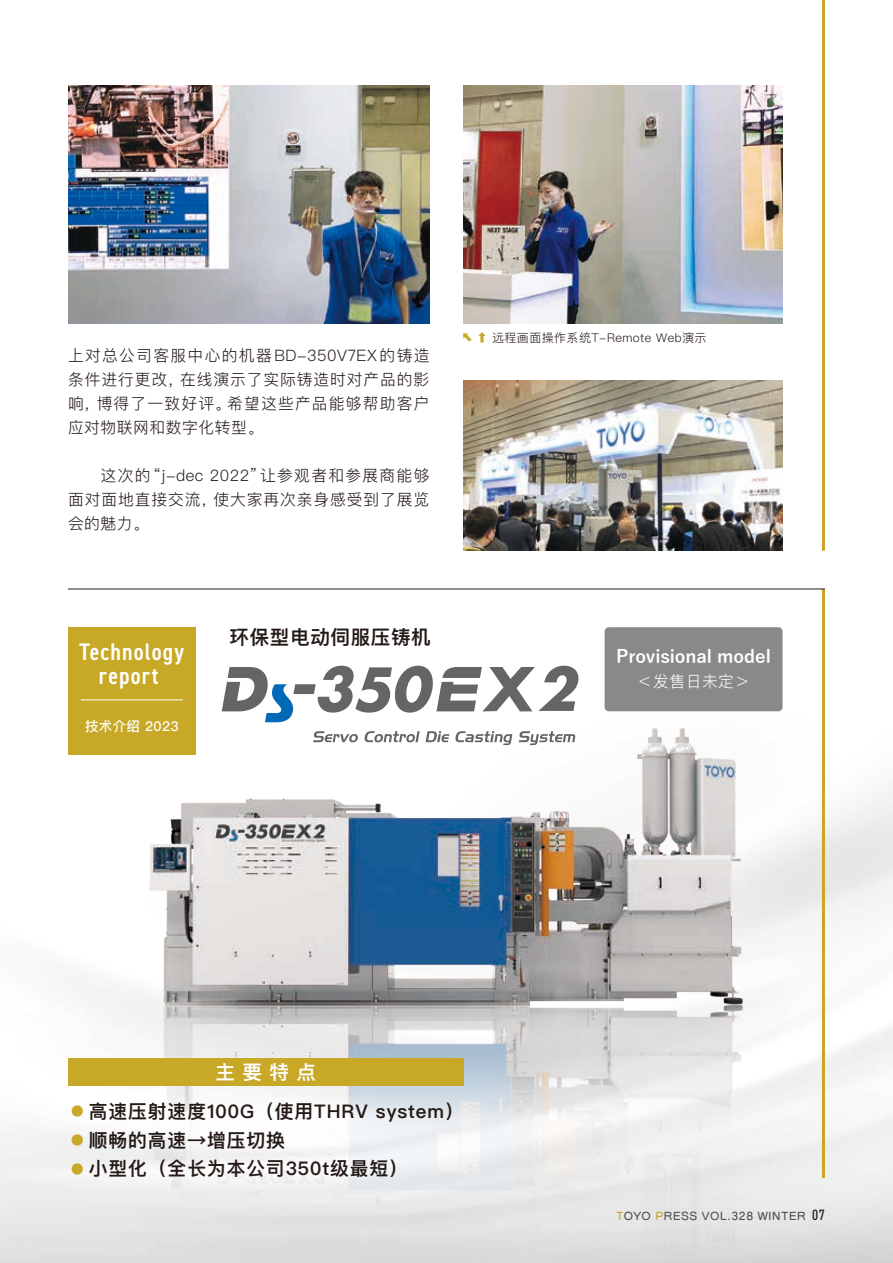
<style>
.page{position:relative;width:893px;height:1263px;background:#fff}
.page>*{position:absolute;margin:0;border:0;box-sizing:border-box;transform-origin:0 0}
.t1{font:600 condensed 24px/23.9px "DIN2014";letter-spacing:.045em;color:#fff;text-align:center}
.t2{font:600 19.5px "Ping Fang SC";letter-spacing:.035em;color:#231916}
.t3{font:600 19.5px "Ping Fang SC";color:#fff}
.t4{font:600 18.75px "Ping Fang SC";letter-spacing:.05em;color:#231916}
.t5{font:700 18px "Yu Gothic";letter-spacing:-.005em;color:#fff}
.t6{font:300 15.75px/24px "Ping Fang SC";letter-spacing:.06em;color:#231916;text-align:justify}
.t7{font:300 15.75px "Ping Fang SC";letter-spacing:.035em;color:#fff}
.t8{font:500 13.5px "Ping Fang SC";letter-spacing:.025em;color:#fff}
.t9{font:300 12px "Ping Fang SC";letter-spacing:.035em;color:#231916}
.t10{font:10.5px "Seurat Pro N DB";letter-spacing:.065em;color:#4d4a4a}
.s1{font-family:"Yu Gothic";font-weight:400;color:#c8a827}
.s2{font-family:"Yu Gothic";font-weight:700;font-size:13.2px;color:#c8a827}
.s3{color:#c8a827}
.s4{font-family:"DIN2014";font-stretch:condensed;font-size:15px;color:#231916}
</style>
<div class="page">
<img style="left:136px;top:722px;width:620px;height:263px">
<img style="left:136px;top:985px;width:620px;height:278px">
<img style="left:463px;top:381px;width:319px;height:170px">
<img style="left:463px;top:85px;width:319px;height:238px">
<img style="left:68px;top:85px;width:361px;height:238px">
<hr style="left:822px;top:589px;width:3px;height:589px;background:#d1a324">
<hr style="left:822px;top:0;width:3px;height:551px;background:#d1a324">
<hr style="left:68px;top:589px;width:757px;height:1px;background:#231916">
<div style="left:68px;top:627px;width:128px;height:128px;background:#c8a827"></div>
<div style="left:68px;top:1058px;width:395px;height:28px;background:#c8a827"></div>
<hr style="left:81px;top:699px;width:102px;height:1px;background:#fff">
<svg style="left:222px;top:666px;width:357px;height:56px"></svg>
<svg style="left:313px;top:731px;width:262px;height:14px"></svg>
<div style="left:605px;top:627px;width:178px;height:84px;background:#898989;border-radius:4px"></div>
<p class="t6" style="left:68px;top:343px;width:363px">上对总公司客服中心的机器BD-350V7EX的铸造条件进行更改，在线演示了实际铸造时对产品的影响，博得了一致好评。希望这些产品能够帮助客户应对物联网和数字化转型。</p>
<p class="t6" style="left:68px;top:463px;width:363px">　　这次的“j-dec 2022”让参观者和参展商能够面对面地直接交流，使大家再次亲身感受到了展览会的魅力。</p>
<h1 class="t1" style="left:79px;top:639px;width:106px">Technology report</h1>
<p class="t8" style="left:85px;top:718px;width:95px">技术介绍 2023</p>
<p class="t2" style="left:230px;top:625px;width:203px">环保型电动伺服压铸机</p>
<p class="t9" style="left:476px;top:330px;width:232px"><span class="s1">⬆</span> 远程画面操作系统T-Remote Web演示</p>
<p class="t5" style="left:616px;top:646px;width:156px">Provisional model</p>
<p class="t7" style="left:637px;top:672px;width:115px">＜发售日未定＞</p>
<p class="t3" style="left:216px;top:1060px;width:102px">主 要 特 点</p>
<p class="t4" style="left:71px;top:1100px;width:395px"><span class="s2">●</span> 高速压射速度100G（使用THRV system）</p>
<p class="t4" style="left:71px;top:1128px;width:216px"><span class="s2">●</span> 顺畅的高速→增压切换</p>
<p class="t4" style="left:71px;top:1157px;width:339px"><span class="s2">●</span> 小型化（全长为本公司350t级最短）</p>
<p class="t10" style="left:617px;top:1209px;width:210px"><span class="s3">T</span>OYO <span class="s3">P</span>RESS VOL.328 WINTER <span class="s4">07</span></p>
</div>
